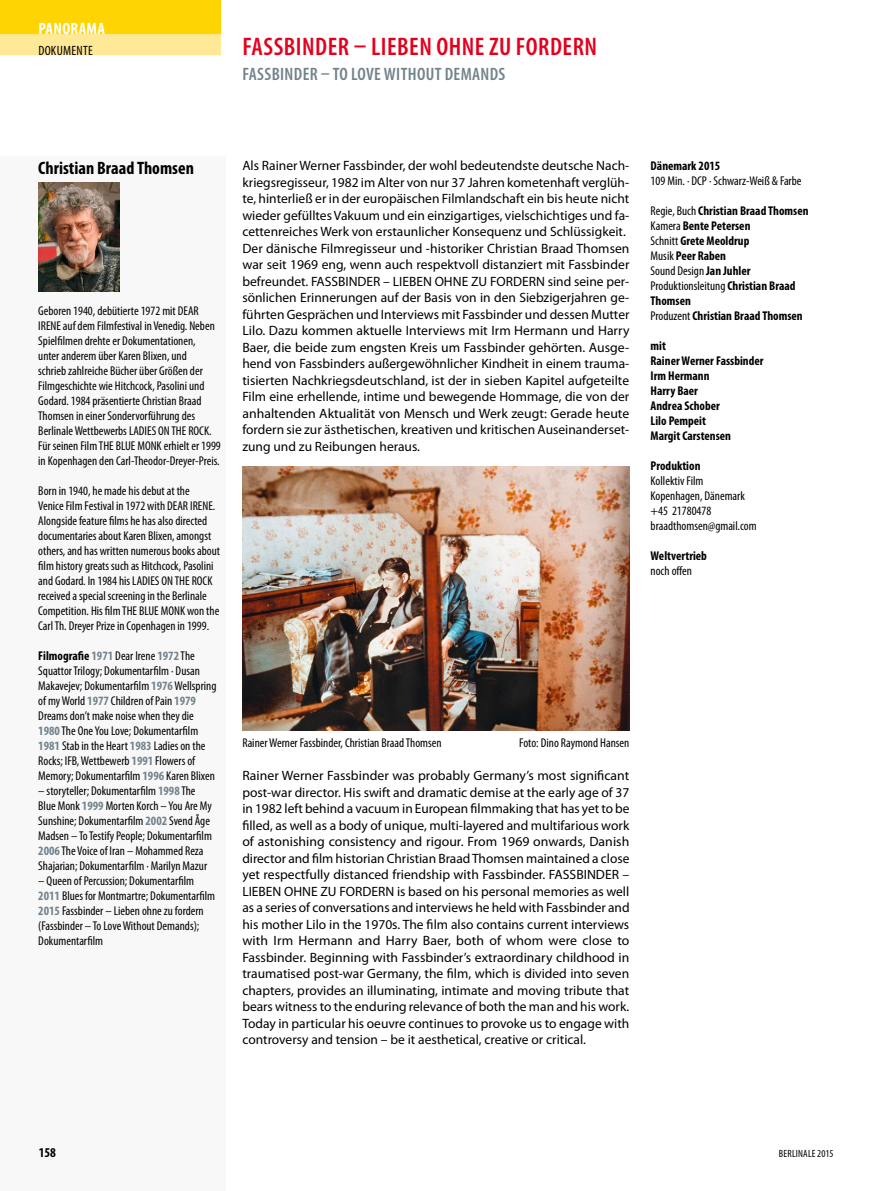
<style>
.page{position:relative;width:893px;height:1191px;background:#fff}
.page>*{position:absolute;margin:0;border:0;box-sizing:border-box;transform-origin:0 0}
.t1{font:600 condensed 25.5px "Myriad Pro";letter-spacing:.02em;color:#e3001d}
.t2{font:600 condensed 18px "Myriad Pro";letter-spacing:.02em;color:#72828b}
.t3{font:700 condensed 18px "Myriad Pro";color:#000}
.t4{font:700 condensed 16.5px "Myriad Pro";letter-spacing:.02em;color:#fff}
.t5{font:13.5px/16.5px "Myriad Pro";color:#000}
.t6{font:condensed 13.5px "Myriad Pro";letter-spacing:.02em;color:#000}
.t7{font:700 condensed 13.5px "Myriad Pro";color:#000}
.t8{font:condensed 12.75px/15px "Myriad Pro";color:#000}
.t9{font:700 condensed 12.75px/15px "Myriad Pro";color:#000}
.t10{font:condensed 10.5px "Myriad Pro";letter-spacing:.02em;color:#000}
.s1{font-weight:700}
.s2{font-weight:700;color:#72828b}
.s3{font-weight:400}
</style>
<div class="page">
<div style="left:0;top:156px;width:225px;height:1035px;background:#f8f8f8"></div>
<img style="left:242px;top:467px;width:387px;height:263px">
<img style="left:38px;top:183px;width:81px;height:108px">
<div style="left:0;top:9px;width:221px;height:46px;background:#ffe997"></div>
<div style="left:0;top:0;width:221px;height:34px;background:#ffd400"></div>
<p class="t4" style="left:38px;top:18px;width:68px">PANORAMA</p>
<p class="t6" style="left:38px;top:43px;width:56px">DOKUMENTE</p>
<h1 class="t1" style="left:243px;top:31px;width:356px">FASSBINDER – LIEBEN OHNE ZU FORDERN</h1>
<h2 class="t2" style="left:243px;top:63px;width:264px">FASSBINDER – TO LOVE WITHOUT DEMANDS</h2>
<h2 class="t3" style="left:38px;top:157px;width:157px">Christian Braad Thomsen</h2>
<p class="t8" style="left:38px;top:303px;width:184px">Geboren 1940, debütierte 1972 mit DEAR IRENE auf dem Filmfestival in Venedig. Neben Spielfilmen drehte er Dokumentationen,<br>unter anderem über Karen Blixen, und<br>schrieb zahlreiche Bücher über Größen der Filmgeschichte wie Hitchcock, Pasolini und Godard. 1984 präsentierte Christian Braad Thomsen in einer Sondervorführung des Berlinale Wettbewerbs LADIES ON THE ROCK.<br>Für seinen Film THE BLUE MONK erhielt er 1999 in Kopenhagen den Carl-Theodor-Dreyer-Preis.</p>
<p class="t8" style="left:38px;top:483px;width:183px">Born in 1940, he made his debut at the<br>Venice Film Festival in 1972 with DEAR IRENE.<br>Alongside feature films he has also directed documentaries about Karen Blixen, amongst others, and has written numerous books about film history greats such as Hitchcock, Pasolini and Godard. In 1984 his LADIES ON THE ROCK received a special screening in the Berlinale Competition. His film THE BLUE MONK won the Carl Th. Dreyer Prize in Copenhagen in 1999.</p>
<p class="t8" style="left:38px;top:647px;width:180px"><span class="s1">Filmografie</span> <span class="s2">1971</span> Dear Irene <span class="s2">1972</span> The Squattor Trilogy; Dokumentarfilm · Dusan Makavejev; Dokumentarfilm <span class="s2">1976</span> Wellspring of my World <span class="s2">1977</span> Children of Pain <span class="s2">1979<br></span>Dreams don’t make noise when they die <span class="s2">1980</span> The One You Love; Dokumentarfilm <span class="s2">1981</span> Stab in the Heart <span class="s2">1983</span> Ladies on the Rocks; IFB, Wettbewerb <span class="s2">1991</span> Flowers of Memory; Dokumentarfilm <span class="s2">1996</span> Karen Blixen</p>
<p class="t8" style="left:38px;top:782px;width:175px">– storyteller; Dokumentarfilm <span class="s2">1998</span> The Blue Monk <span class="s2">1999</span> Morten Korch – You Are My Sunshine; Dokumentarfilm <span class="s2">2002</span> Svend Åge Madsen – To Testify People; Dokumentarfilm <span class="s2">2006</span> The Voice of Iran – Mohammed Reza Shajarian; Dokumentarfilm · Marilyn Mazur</p>
<p class="t8" style="left:38px;top:872px;width:178px">– Queen of Percussion; Dokumentarfilm <span class="s2">2011</span> Blues for Montmartre; Dokumentarfilm <span class="s2">2015</span> Fassbinder – Lieben ohne zu fordern (Fassbinder – To Love Without Demands); Dokumentarfilm</p>
<p class="t5" style="left:242px;top:157px;width:389px">Als Rainer Werner Fassbinder, der wohl bedeutendste deutsche Nach&shy;kriegsregisseur, 1982 im Alter von nur 37 Jahren kometenhaft verglüh&shy;te, hinterließ er in der europäischen Filmlandschaft ein bis heute nicht wieder gefülltes Vakuum und ein einzigartiges, vielschichtiges und fa&shy;cettenreiches Werk von erstaunlicher Konsequenz und Schlüssigkeit.<br>Der dänische Filmregisseur und -historiker Christian Braad Thomsen war seit 1969 eng, wenn auch respektvoll distanziert mit Fassbinder befreundet. FASSBINDER – LIEBEN OHNE ZU FORDERN sind seine per&shy;sönlichen Erinnerungen auf der Basis von in den Siebzigerjahren ge&shy;führten Gesprächen und Interviews mit Fassbinder und dessen Mutter Lilo. Dazu kommen aktuelle Interviews mit Irm Hermann und Harry Baer, die beide zum engsten Kreis um Fassbinder gehörten. Ausge&shy;hend von Fassbinders außergewöhnlicher Kindheit in einem trauma&shy;tisierten Nachkriegsdeutschland, ist der in sieben Kapitel aufgeteilte Film eine erhellende, intime und bewegende Hommage, die von der anhaltenden Aktualität von Mensch und Werk zeugt: Gerade heute fordern sie zur ästhetischen, kreativen und kritischen Auseinanderset&shy;zung und zu Reibungen heraus.</p>
<p class="t9" style="left:651px;top:158px;width:71px">Dänemark 2015</p>
<p class="t8" style="left:651px;top:173px;width:152px">109 Min. · DCP · Schwarz-Weiß &amp; Farbe</p>
<p class="t9" style="left:651px;top:203px;width:159px"><span class="s3">Regie, Buch</span> Christian Braad Thomsen<br><span class="s3">Kamera</span> Bente Petersen<br><span class="s3">Schnitt</span> Grete Meoldrup<br><span class="s3">Musik</span> Peer Raben<br><span class="s3">Sound Design</span> Jan Juhler<br><span class="s3">Produktionsleitung</span> Christian Braad<br>Thomsen<br><span class="s3">Produzent</span> Christian Braad Thomsen</p>
<p class="t9" style="left:651px;top:338px;width:114px">mit<br>Rainer Werner Fassbinder<br>Irm Hermann<br>Harry Baer<br>Andrea Schober<br>Lilo Pempeit<br>Margit Carstensen</p>
<p class="t9" style="left:651px;top:458px;width:51px">Produktion</p>
<p class="t8" style="left:651px;top:473px;width:108px">Kollektiv Film<br>Kopenhagen, Dänemark +45 21780478 braadthomsen@gmail.com</p>
<p class="t9" style="left:651px;top:548px;width:58px">Weltvertrieb</p>
<p class="t8" style="left:651px;top:563px;width:43px">noch offen</p>
<p class="t8" style="left:242px;top:734px;width:201px">Rainer Werner Fassbinder, Christian Braad Thomsen</p>
<p class="t8" style="left:519px;top:734px;width:112px">Foto: Dino Raymond Hansen</p>
<p class="t5" style="left:242px;top:767px;width:389px;text-align:justify">Rainer Werner Fassbinder was probably Germany’s most significant post-war director. His swift and dramatic demise at the early age of 37 in 1982 left behind a vacuum in European filmmaking that has yet to be filled, as well as a body of unique, multi-layered and multifarious work of astonishing consistency and rigour. From 1969 onwards, Danish director and film historian Christian Braad Thomsen maintained a close yet respectfully distanced friendship with Fassbinder. FASSBINDER – LIEBEN OHNE ZU FORDERN is based on his personal memories as well as a series of conversations and interviews he held with Fassbinder and his mother Lilo in the 1970s. The film also contains current interviews with Irm Hermann and Harry Baer, both of whom were close to Fassbinder. Beginning with Fassbinder’s extraordinary childhood in traumatised post-war Germany, the film, which is divided into seven chapters, provides an illuminating, intimate and moving tribute that bears witness to the enduring relevance of both the man and his work.<br>Today in particular his oeuvre continues to provoke us to engage with controversy and tension – be it aesthetical, creative or critical.</p>
<p class="t7" style="left:39px;top:1143px;width:19px">158</p>
<p class="t10" style="left:779px;top:1146px;width:56px">BERLINALE 2015</p>
</div>
